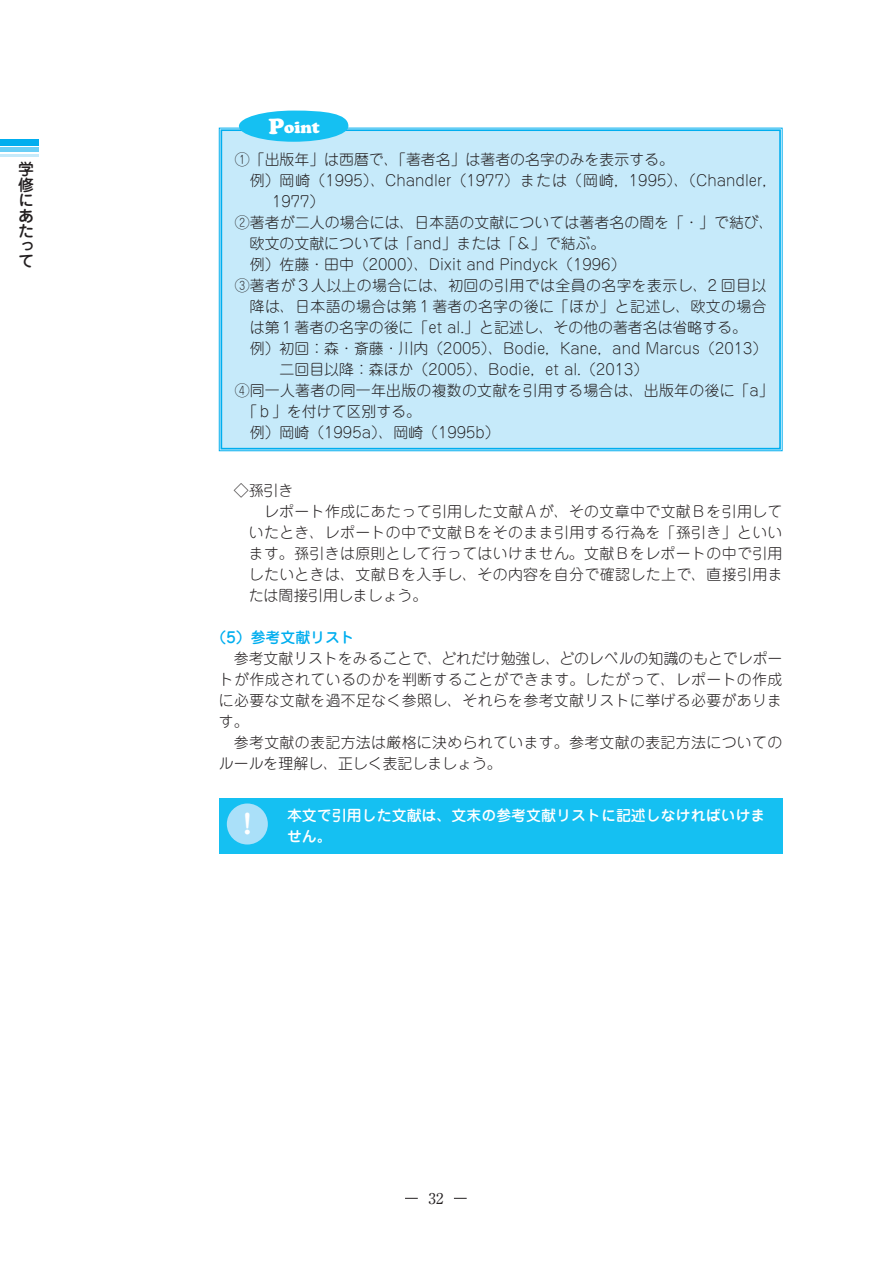
<style>
.page{position:relative;width:893px;height:1263px;background:#fff}
.page>*{position:absolute;margin:0;border:0;box-sizing:border-box;transform-origin:0 0}
.t1{font:16.2px "Cooper Black Std";color:#fff}
.t2{font:500 15.9px/15.3px "Jun 34 Pro";color:#231f20;text-align:justify}
.t3{font:300 14.85px/21px "Jun 101 Pro";letter-spacing:.02em;color:#231f20}
.t4{font:300 14.85px "Jun 101 Pro";color:#231f20}
.t5{font:500 14.85px/21px "Jun 34 Pro";letter-spacing:.005em;color:#fff}
.t6{font:500 14.85px "Jun 34 Pro";color:#00aeef}
.t7{font:14.85px "Ryumin Pro";color:#231f20}
.s1{font-size:22.05px}
</style>
<div class="page">
<svg style="left:405px;top:1198px;width:13px;height:1px"></svg>
<svg style="left:454px;top:1198px;width:13px;height:1px"></svg>
<div style="left:219px;top:128px;width:564px;height:323px;background:#c6eafa"></div>
<div style="left:221px;top:129px;width:560px;height:320px;border:2px solid #00aeef"></div>
<div style="left:239px;top:111px;width:109px;height:31px;background:#15c0f2;border-radius:50%"></div>
<div style="left:219px;top:798px;width:563px;height:55px;background:#15c0f2"></div>
<div style="left:227px;top:803px;width:41px;height:41px;background:#aae0f9;border-radius:50%"></div>
<div style="left:0;top:139px;width:38px;height:7px;background:#00aeef"></div>
<hr style="left:0;top:148px;width:38px;height:4px;background:#6bcff6">
<hr style="left:0;top:154px;width:38px;height:2px;background:#c6eafa">
<p class="t2" style="left:18px;top:160px;width:17px">学修にあたって</p>
<p class="t1" style="left:268px;top:118px;width:53px"><span class="s1">P</span>oint</p>
<p class="t4" style="left:235px;top:148px;width:441px">①「出版年」は西暦で、「著者名」は著者の名字のみを表示する。</p>
<p class="t4" style="left:235px;top:169px;width:533px">　例）岡崎（1995）、Chandler（1977）または（岡崎，1995）、（Chandler,</p>
<p class="t3" style="left:272px;top:190px;width:54px">1977）</p>
<p class="t3" style="left:235px;top:211px;width:540px">②著者が二人の場合には、日本語の文献については著者名の間を「・」で結び、</p>
<p class="t4" style="left:250px;top:232px;width:357px">欧文の文献については「and」または「＆」で結ぶ。</p>
<p class="t4" style="left:235px;top:253px;width:392px">　例）佐藤・田中（2000）、Dixit and Pindyck（1996）</p>
<p class="t3" style="left:235px;top:274px;width:533px">③著者が３人以上の場合には、初回の引用では全員の名字を表示し、2 回目以</p>
<p class="t3" style="left:250px;top:295px;width:518px">降は、日本語の場合は第１著者の名字の後に「ほか」と記述し、欧文の場合</p>
<p class="t4" style="left:250px;top:316px;width:499px">は第１著者の名字の後に「et al.」と記述し、その他の著者名は省略する。</p>
<p class="t4" style="left:235px;top:337px;width:534px">　例）初回：森・斎藤・川内（2005）、Bodie，Kane，and Marcus（2013）</p>
<p class="t4" style="left:235px;top:358px;width:415px">　　　二回目以降：森ほか（2005）、Bodie，et al.（2013）</p>
<p class="t3" style="left:235px;top:379px;width:540px">④同一人著者の同一年出版の複数の文献を引用する場合は、出版年の後に「a」</p>
<p class="t4" style="left:242px;top:400px;width:180px">「ｂ」を付けて区別する。</p>
<p class="t4" style="left:235px;top:421px;width:266px">　例）岡崎（1995a）、岡崎（1995b）</p>
<p class="t3" style="left:249px;top:478px;width:535px;text-indent:-15px">◇孫引き<br>　レポート作成にあたって引用した文献Ａが、その文章中で文献Ｂを引用していたとき、レポートの中で文献Ｂをそのまま引用する行為を「孫引き」といいます。孫引きは原則として行ってはいけません。文献Ｂをレポートの中で引用したいときは、文献Ｂを入手し、その内容を自分で確認した上で、直接引用または間接引用しましょう。</p>
<p class="t6" style="left:212px;top:626px;width:145px">（5）参考文献リスト</p>
<p class="t3" style="left:219px;top:646px;width:565px;text-align:justify;text-indent:15px">参考文献リストをみることで、どれだけ勉強し、どのレベルの知識のもとでレポートが作成されているのかを判断することができます。したがって、レポートの作成に必要な文献を過不足なく参照し、それらを参考文献リストに挙げる必要があります。</p>
<p class="t3" style="left:219px;top:730px;width:565px;text-indent:15px">参考文献の表記方法は厳格に決められています。参考文献の表記方法についてのルールを理解し、正しく表記しましょう。</p>
<p class="t5" style="left:234px;top:803px;width:533px;text-indent:53px">本文で引用した文献は、文末の参考文献リストに記述しなければいけま<sup>！</sup> せん。</p>
<p class="t7" style="left:428px;top:1186px;width:17px">32</p>
</div>
